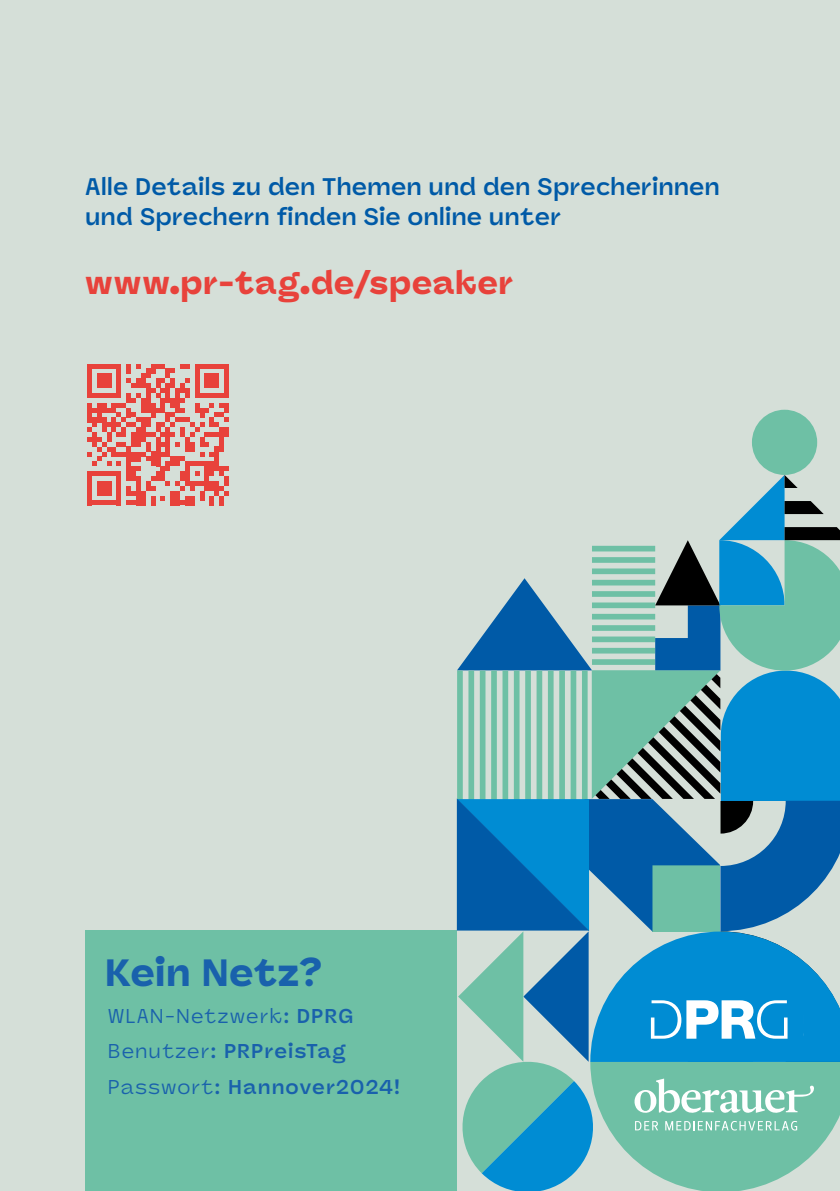
<style>
.page{position:relative;width:840px;height:1191px;background:#fff}
.page>*{position:absolute;margin:0;border:0;box-sizing:border-box;transform-origin:0 0}
.t1{font:900 38px "Panel Sans";color:#1961ac}
.t2{font:900 32px "Panel Sans";letter-spacing:.005em;color:#e8423b}
.t3{font:700 24px/30.2px "Panel Sans";color:#005aa7}
.t4{font:20px/35.4px "Panel Sans";letter-spacing:.05em;color:#1961ac}
.s1{font-weight:700}
</style>
<div class="page">
<div style="left:0;top:0;width:839px;height:1191px;background:#d5dfd8"></div>
<svg style="left:87px;top:364px;width:142px;height:141px"></svg>
<div style="left:751px;top:410px;width:65px;height:65px;background:#6ec0a5;border-radius:50%"></div>
<div style="left:85px;top:930px;width:371px;height:261px;background:#6ec0a5"></div>
<svg style="left:456px;top:475px;width:383px;height:716px"></svg>
<p class="t3" style="left:85px;top:172px;width:636px">Alle Details zu den Themen und den Sprecherinnen und Sprechern finden Sie online unter</p>
<h2 class="t2" style="left:85px;top:263px;width:429px">www.pr-tag.de/speaker</h2>
<h1 class="t1" style="left:105px;top:949px;width:219px">Kein Netz?</h1>
<p class="t4" style="left:108px;top:998px;width:293px">WLAN-Netzwerk: <span class="s1">DPRG<br></span>Benutzer: <span class="s1">PRPreisTag<br></span>Passwort: <span class="s1">Hannover2024!</span></p>
</div>
